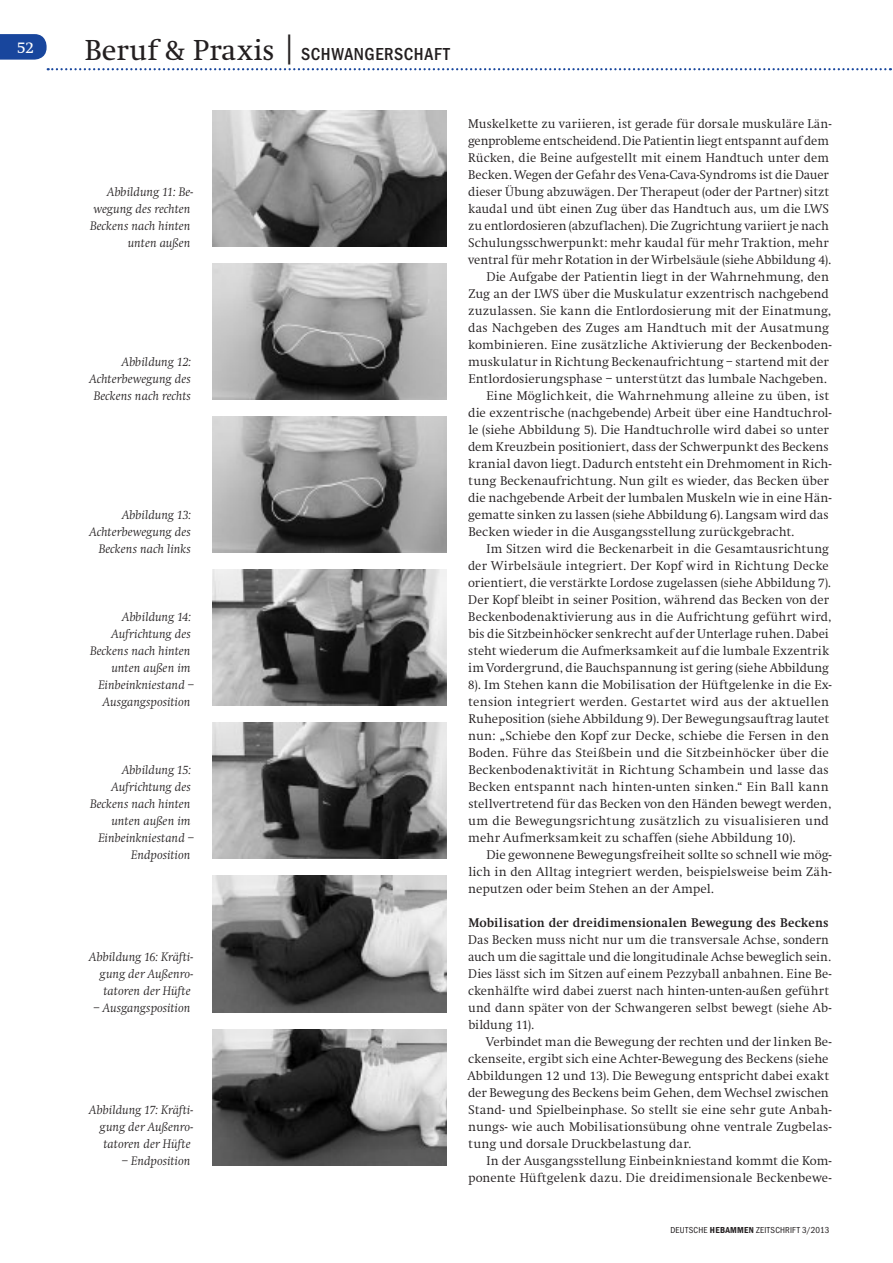
<style>
.page{position:relative;width:893px;height:1263px;background:#fff}
.page>*{position:absolute;margin:0;border:0;box-sizing:border-box;transform-origin:0 0}
.t1{font:500 condensed 18px "Franklin Gothic";letter-spacing:.035em;color:#231f20}
.t2{font:16.5px "Swift EF";color:#fff}
.t3{font:300 13.2px/17px "Swift EF";letter-spacing:.005em;color:#231f20}
.t4{font:300 13.2px "Swift EF";letter-spacing:-.015em;color:#231f20}
.t5{font:700 13.2px "Swift EF";letter-spacing:.015em;color:#231f20}
.t6{font:italic 300 12.75px/17px "Swift EF";letter-spacing:.005em;color:#231f20;text-align:right}
.t7{font:condensed 9px "Franklin Gothic";letter-spacing:.025em;color:#231f20}
.s1{font-family:"Swift EF";font-weight:400;font-stretch:normal;font-size:30px}
.s2{font-weight:600}
</style>
<div class="page">
<svg style="left:0;top:34px;width:47px;height:26px"></svg>
<svg style="left:48px;top:68px;width:842px;height:2px"></svg>
<img style="left:212px;top:111px;width:234px;height:136px">
<img style="left:212px;top:264px;width:234px;height:136px">
<img style="left:212px;top:417px;width:234px;height:136px">
<img style="left:212px;top:569px;width:234px;height:137px">
<img style="left:212px;top:723px;width:234px;height:136px">
<img style="left:212px;top:876px;width:234px;height:136px">
<img style="left:212px;top:1029px;width:234px;height:136px">
<p class="t2" style="left:17px;top:41px;width:19px">52</p>
<h1 class="t1" style="left:85px;top:48px;width:366px"><span class="s1">Beruf &amp; Praxis </span><sup>|</sup> SCHWANGERSCHAFT</h1>
<p class="t6" style="left:90px;top:184px;width:104px">Abbildung 11: Be&shy;wegung des rechten<br>Beckens nach hinten unten außen</p>
<p class="t6" style="left:89px;top:354px;width:103px">Abbildung 12:<br>Achterbewegung des<br>Beckens nach rechts</p>
<p class="t6" style="left:89px;top:507px;width:103px">Abbildung 13:<br>Achterbewegung des<br>Beckens nach links</p>
<p class="t6" style="left:90px;top:609px;width:106px">Abbildung 14:<br>Aufrichtung des<br>Beckens nach hinten unten außen im<br>Einbeinkniestand –<br>Ausgangsposition</p>
<p class="t6" style="left:90px;top:763px;width:106px">Abbildung 15:<br>Aufrichtung des<br>Beckens nach hinten unten außen im<br>Einbeinkniestand –<br>Endposition</p>
<p class="t6" style="left:89px;top:950px;width:105px">Abbildung 16: Kräfti&shy;gung der Außenro&shy;tatoren der Hüfte</p>
<p class="t6" style="left:93px;top:1001px;width:99px">– Ausgangsposition</p>
<p class="t6" style="left:89px;top:1103px;width:105px">Abbildung 17: Kräfti&shy;gung der Außenro&shy;tatoren der Hüfte</p>
<p class="t6" style="left:122px;top:1154px;width:70px">– Endposition</p>
<p class="t3" style="left:468px;top:116px;width:364px">Muskelkette zu variieren, ist gerade für dorsale muskuläre Län-</p>
<p class="t4" style="left:468px;top:135px;width:362px">genprobleme entscheidend. Die Patientin liegt entspannt auf dem</p>
<p class="t3" style="left:468px;top:150px;width:362px">Rücken, die Beine aufgestellt mit einem Handtuch unter dem</p>
<p class="t3" style="left:468px;top:167px;width:362px">Becken. Wegen der Gefahr des Vena-Cava-Syndroms ist die Dauer</p>
<p class="t3" style="left:468px;top:184px;width:363px">dieser Übung abzuwägen. Der Therapeut (oder der Partner) sitzt</p>
<p class="t3" style="left:468px;top:201px;width:362px">kaudal und übt einen Zug über das Handtuch aus, um die LWS</p>
<p class="t3" style="left:468px;top:218px;width:362px">zu entlordosieren (abzuflachen). Die Zugrichtung variiert je nach</p>
<p class="t3" style="left:468px;top:235px;width:362px">Schulungsschwerpunkt: mehr kaudal für mehr Traktion, mehr</p>
<p class="t3" style="left:468px;top:252px;width:364px">ventral für mehr Rotation in der Wirbelsäule (siehe Abbildung 4).</p>
<p class="t3" style="left:486px;top:269px;width:344px">Die Aufgabe der Patientin liegt in der Wahrnehmung, den</p>
<p class="t3" style="left:468px;top:286px;width:362px">Zug an der LWS über die Muskulatur exzentrisch nachgebend</p>
<p class="t3" style="left:468px;top:303px;width:364px">zuzulassen. Sie kann die Entlordosierung mit der Einatmung,</p>
<p class="t3" style="left:468px;top:320px;width:362px">das Nachgeben des Zuges am Handtuch mit der Ausatmung</p>
<p class="t3" style="left:468px;top:337px;width:365px">kombinieren. Eine zusätzliche Aktivierung der Beckenboden-</p>
<p class="t3" style="left:468px;top:354px;width:362px">muskulatur in Richtung Beckenaufrichtung – startend mit der</p>
<p class="t3" style="left:468px;top:371px;width:360px">Entlordosierungsphase – unterstützt das lumbale Nachgeben.</p>
<p class="t3" style="left:486px;top:388px;width:344px">Eine Möglichkeit, die Wahrnehmung alleine zu üben, ist</p>
<p class="t3" style="left:468px;top:405px;width:365px">die exzentrische (nachgebende) Arbeit über eine Handtuchrol-</p>
<p class="t3" style="left:468px;top:422px;width:362px">le (siehe Abbildung 5). Die Handtuchrolle wird dabei so unter</p>
<p class="t3" style="left:468px;top:439px;width:362px">dem Kreuzbein positioniert, dass der Schwerpunkt des Beckens</p>
<p class="t3" style="left:468px;top:456px;width:365px">kranial davon liegt. Dadurch entsteht ein Drehmoment in Rich-</p>
<p class="t3" style="left:468px;top:473px;width:362px">tung Beckenaufrichtung. Nun gilt es wieder, das Becken über</p>
<p class="t3" style="left:468px;top:490px;width:365px">die nachgebende Arbeit der lumbalen Muskeln wie in eine Hän-</p>
<p class="t3" style="left:468px;top:507px;width:362px">gematte sinken zu lassen (siehe Abbildung 6). Langsam wird das</p>
<p class="t3" style="left:468px;top:524px;width:327px">Becken wieder in die Ausgangsstellung zurückgebracht.</p>
<p class="t3" style="left:486px;top:541px;width:344px">Im Sitzen wird die Beckenarbeit in die Gesamtausrichtung</p>
<p class="t3" style="left:468px;top:558px;width:362px">der Wirbelsäule integriert. Der Kopf wird in Richtung Decke</p>
<p class="t3" style="left:468px;top:575px;width:364px">orientiert, die verstärkte Lordose zugelassen (siehe Abbildung 7).</p>
<p class="t3" style="left:468px;top:592px;width:362px">Der Kopf bleibt in seiner Position, während das Becken von der</p>
<p class="t3" style="left:468px;top:609px;width:364px">Beckenbodenaktivierung aus in die Aufrichtung geführt wird,</p>
<p class="t3" style="left:468px;top:626px;width:362px">bis die Sitzbeinhöcker senkrecht auf der Unterlage ruhen. Dabei</p>
<p class="t3" style="left:468px;top:643px;width:362px">steht wiederum die Aufmerksamkeit auf die lumbale Exzentrik</p>
<p class="t3" style="left:468px;top:660px;width:362px">im Vordergrund, die Bauchspannung ist gering (siehe Abbildung</p>
<p class="t3" style="left:468px;top:677px;width:365px">8). Im Stehen kann die Mobilisation der Hüftgelenke in die Ex-</p>
<p class="t3" style="left:468px;top:694px;width:362px">tension integriert werden. Gestartet wird aus der aktuellen</p>
<p class="t3" style="left:468px;top:711px;width:362px">Ruheposition (siehe Abbildung 9). Der Bewegungsauftrag lautet</p>
<p class="t3" style="left:468px;top:728px;width:362px">nun: „Schiebe den Kopf zur Decke, schiebe die Fersen in den</p>
<p class="t3" style="left:468px;top:745px;width:362px">Boden. Führe das Steißbein und die Sitzbeinhöcker über die</p>
<p class="t3" style="left:468px;top:762px;width:362px">Beckenbodenaktivität in Richtung Schambein und lasse das</p>
<p class="t3" style="left:468px;top:779px;width:362px">Becken entspannt nach hinten-unten sinken.“ Ein Ball kann</p>
<p class="t3" style="left:468px;top:796px;width:364px">stellvertretend für das Becken von den Händen bewegt werden,</p>
<p class="t3" style="left:468px;top:813px;width:362px">um die Bewegungsrichtung zusätzlich zu visualisieren und</p>
<p class="t3" style="left:468px;top:830px;width:329px">mehr Aufmerksamkeit zu schaffen (siehe Abbildung 10).</p>
<p class="t3" style="left:486px;top:847px;width:346px">Die gewonnene Bewegungsfreiheit sollte so schnell wie mög-</p>
<p class="t3" style="left:468px;top:864px;width:364px">lich in den Alltag integriert werden, beispielsweise beim Zäh-</p>
<p class="t3" style="left:468px;top:881px;width:247px">neputzen oder beim Stehen an der Ampel.</p>
<p class="t5" style="left:468px;top:918px;width:362px">Mobilisation der dreidimensionalen Bewegung des Beckens</p>
<p class="t3" style="left:468px;top:932px;width:365px">Das Becken muss nicht nur um die transversale Achse, sondern auch um die sagittale und die longitudinale Achse beweglich sein.<br>Dies lässt sich im Sitzen auf einem Pezzyball anbahnen. Eine Be&shy;ckenhälfte wird dabei zuerst nach hinten-unten-außen geführt und dann später von der Schwangeren selbst bewegt (siehe Ab&shy;bildung 11).</p>
<p class="t3" style="left:467px;top:1035px;width:365px;text-indent:19px">Verbindet man die Bewegung der rechten und der linken Be&shy;ckenseite, ergibt sich eine Achter-Bewegung des Beckens (siehe Abbildungen 12 und 13). Die Bewegung entspricht dabei exakt der Bewegung des Beckens beim Gehen, dem Wechsel zwischen Stand- und Spielbeinphase. So stellt sie eine sehr gute Anbah&shy;nungs- wie auch Mobilisationsübung ohne ventrale Zugbelas&shy;tung und dorsale Druckbelastung dar.</p>
<p class="t3" style="left:468px;top:1154px;width:365px;text-align:right">In der Ausgangsstellung Einbeinkniestand kommt die Kom&shy;ponente Hüftgelenk dazu. Die dreidimensionale Beckenbewe-</p>
<p class="t7" style="left:670px;top:1227px;width:160px">DEUTSCHE <span class="s2">HEBAMMEN</span> ZEITSCHRIFT 3/2013</p>
</div>
